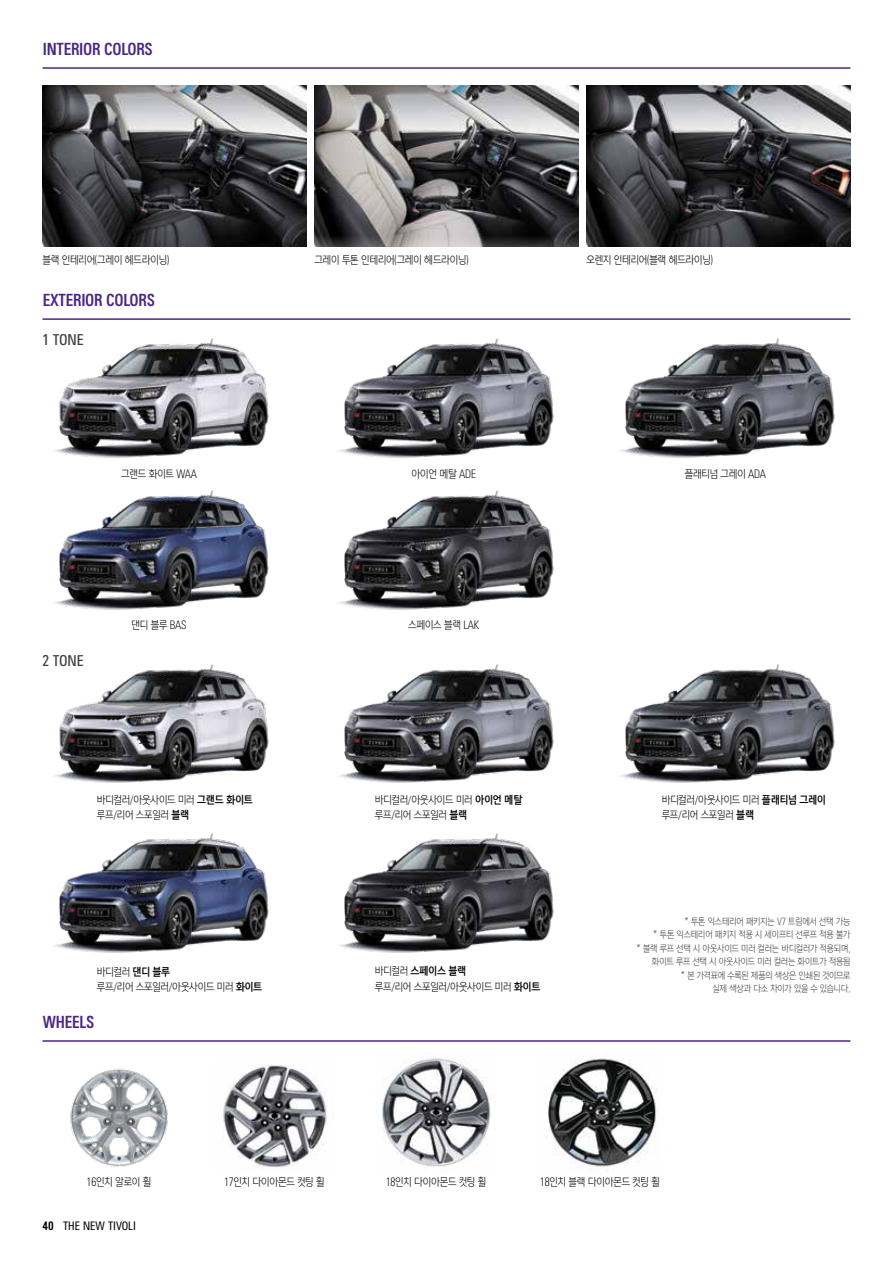
<style>
.page{position:relative;width:893px;height:1263px;background:#fff}
.page>*{position:absolute;margin:0;border:0;box-sizing:border-box;transform-origin:0 0}
.t1{font:15px "Yoon Magazine Pro 780";letter-spacing:-.02em;color:#4b2885;scale:.95 1}
.t2{font:13.5px "Yoon Magazine Pro 770";letter-spacing:-.015em;color:#414042}
.t3{font:10.5px/15px "Yoon Magazine Pro 730";letter-spacing:-.02em;color:#000;scale:.95 1}
.t4{font:10.5px "Yoon Magazine Pro 760";color:#000}
.t5{font:10.5px "Yoon Magazine Pro 770";letter-spacing:-.02em;color:#000;scale:.95 1}
.t6{font:9px/13.5px "Yoon Magazine Pro 730";letter-spacing:-.01em;color:#414042;text-align:right;scale:.95 1}
.s1{font-family:"Yoon Magazine Pro 770"}
.s2{font-family:"Yoon Magazine Pro 730"}
.s3{font-family:"Yoon Magazine Pro 780"}
</style>
<div class="page">
<hr style="left:43px;top:67px;width:807px;height:2px;background:#4b2885">
<img style="left:43px;top:85px;width:263px;height:162px">
<img style="left:587px;top:85px;width:263px;height:162px">
<img style="left:315px;top:85px;width:263px;height:162px">
<hr style="left:43px;top:318px;width:807px;height:2px;background:#4b2885">
<img style="left:54px;top:338px;width:215px;height:120px">
<img style="left:55px;top:664px;width:214px;height:119px">
<img style="left:54px;top:490px;width:215px;height:120px">
<img style="left:54px;top:833px;width:215px;height:120px">
<img style="left:339px;top:338px;width:215px;height:120px">
<img style="left:340px;top:664px;width:214px;height:119px">
<img style="left:339px;top:490px;width:215px;height:120px">
<img style="left:339px;top:833px;width:215px;height:120px">
<img style="left:620px;top:338px;width:215px;height:120px">
<img style="left:621px;top:664px;width:214px;height:119px">
<hr style="left:43px;top:1040px;width:807px;height:2px;background:#4b2885">
<img style="left:382px;top:1058px;width:109px;height:110px">
<img style="left:546px;top:1058px;width:111px;height:114px">
<img style="left:223px;top:1065px;width:104px;height:104px">
<img style="left:70px;top:1069px;width:98px;height:98px">
<h1 class="t1" style="left:43px;top:39px;width:117px">INTERIOR COLORS</h1>
<p class="t3" style="left:43px;top:252px;width:135px">블랙 인테리어(그레이 헤드라이닝)</p>
<p class="t3" style="left:314px;top:252px;width:164px">그레이 투톤 인테리어(그레이 헤드라이닝)</p>
<p class="t3" style="left:586px;top:252px;width:135px">오렌지 인테리어(블랙 헤드라이닝)</p>
<h1 class="t1" style="left:43px;top:290px;width:119px">EXTERIOR COLORS</h1>
<p class="t2" style="left:43px;top:331px;width:43px">1 TONE</p>
<p class="t3" style="left:121px;top:466px;width:81px">그랜드 화이트 WAA</p>
<p class="t3" style="left:411px;top:466px;width:69px">아이언 메탈 ADE</p>
<p class="t3" style="left:685px;top:466px;width:87px">플래티넘 그레이 ADA</p>
<p class="t2" style="left:43px;top:653px;width:43px">2 TONE</p>
<p class="t3" style="left:131px;top:618px;width:60px">댄디 블루 BAS</p>
<p class="t3" style="left:408px;top:618px;width:77px">스페이스 블랙 LAK</p>
<p class="t3" style="left:97px;top:793px;width:166px">바디컬러/아웃사이드 미러 <span class="s1">그랜드 화이트 </span>루프/리어 스포일러 <span class="s1">블랙</span></p>
<p class="t3" style="left:662px;top:793px;width:174px">바디컬러/아웃사이드 미러 <span class="s1">플래티넘 그레이 </span>루프/리어 스포일러 <span class="s1">블랙</span></p>
<p class="t3" style="left:375px;top:793px;width:157px">바디컬러/아웃사이드 미러 <span class="s1">아이언 메탈 </span>루프/리어 스포일러 <span class="s1">블랙</span></p>
<p class="t3" style="left:97px;top:964px;width:176px">바디컬러 <span class="s1">댄디 블루<br></span>루프/리어 스포일러/아웃사이드 미러 <span class="s1">화이트</span></p>
<p class="t5" style="left:375px;top:965px;width:98px"><span class="s2">바디컬러</span> 스페이스 블랙</p>
<p class="t3" style="left:375px;top:979px;width:176px">루프/리어 스포일러/아웃사이드 미러 <span class="s1">화이트</span></p>
<p class="t6" style="left:636px;top:914px;width:227px">* 투톤 익스테리어 패키지는 V7 트림에서 선택 가능<br>* 투톤 익스테리어 패키지 적용 시 세이프티 선루프 적용 불가<br>* 블랙 루프 선택 시 아웃사이드 미러 컬러는 바디컬러가 적용되며, 화이트 루프 선택 시 아웃사이드 미러 컬러는 화이트가 적용됨<br>* 본 가격표에 수록된 제품의 색상은 인쇄된 것이므로<br>실제 색상과 다소 차이가 있을 수 있습니다.</p>
<h1 class="t1" style="left:43px;top:1012px;width:56px">WHEELS</h1>
<p class="t3" style="left:87px;top:1174px;width:69px">16인치 알로이 휠</p>
<p class="t3" style="left:224px;top:1174px;width:107px">17인치 다이아몬드 컷팅 휠</p>
<p class="t3" style="left:386px;top:1174px;width:107px">18인치 다이아몬드 컷팅 휠</p>
<p class="t3" style="left:540px;top:1174px;width:128px">18인치 블랙 다이아몬드 컷팅 휠</p>
<p class="t4" style="left:43px;top:1219px;width:95px"><span class="s3">40</span> THE NEW TIVOLI</p>
</div>
